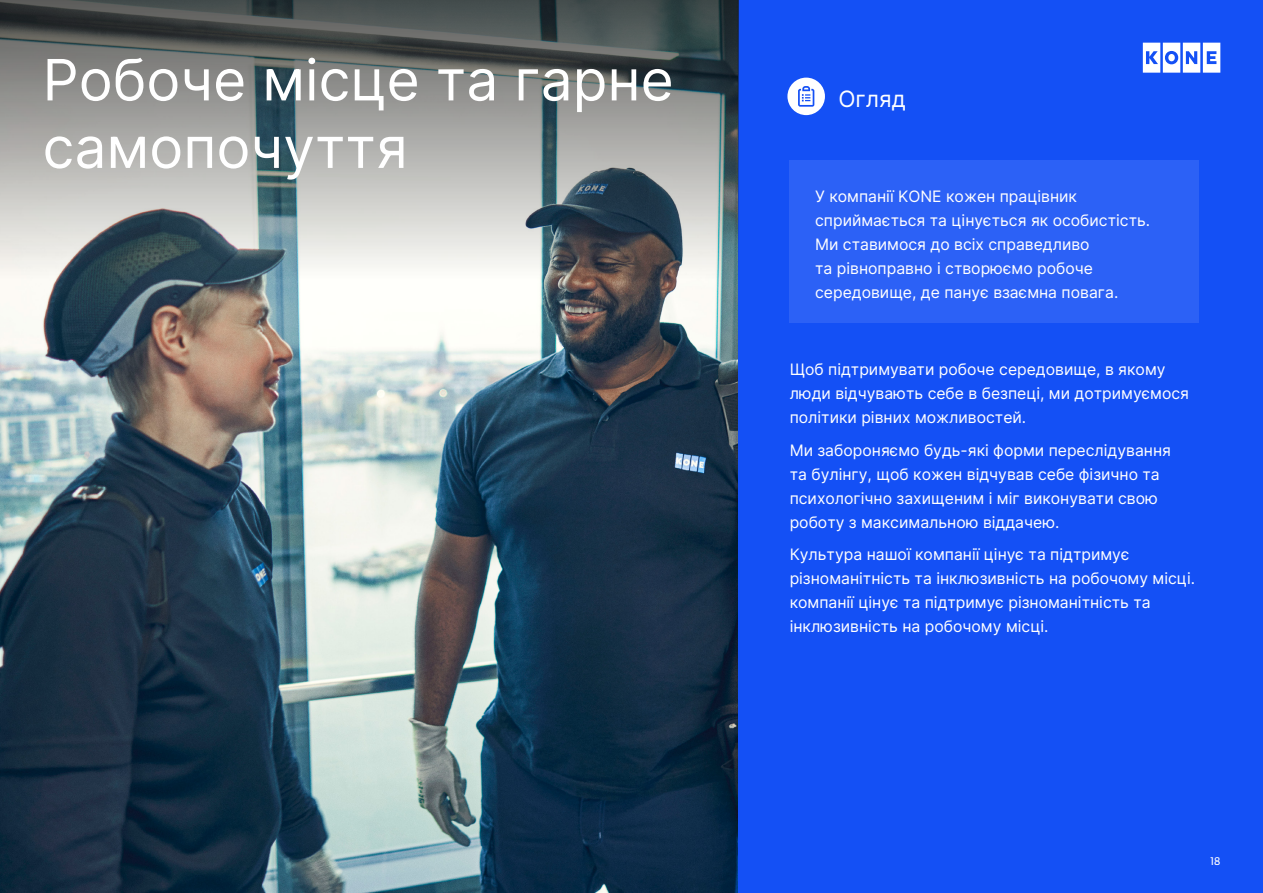
<style>
.page{position:relative;width:1263px;height:893px;background:#fff}
.page>*{position:absolute;margin:0;border:0;box-sizing:border-box;transform-origin:0 0}
.t1{font:57px/67.5px "Inter";color:#fff}
.t2{font:22.5px "Inter";color:#fff}
.t3{font:15.75px/24px "Inter";color:#fff}
.t4{font:12px "KONE Information";color:#fff}
</style>
<div class="page">
<img style="left:0;top:281px;width:738px;height:612px">
<div style="left:738px;top:0;width:525px;height:893px;background:#1450f5"></div>
<svg style="left:0;top:0;width:738px;height:281px;background:#868b8b"></svg>
<svg style="left:1143px;top:43px;width:77px;height:30px"></svg>
<div style="left:787px;top:78px;width:38px;height:37px;background:#fff;border-radius:50%"></div>
<svg style="left:798px;top:86px;width:16px;height:21px"></svg>
<div style="left:790px;top:161px;width:409px;height:162px;background:#2c61f6"></div>
<h1 class="t1" style="left:43px;top:45px;width:633px">Робоче місце та гарне самопочуття</h1>
<h2 class="t2" style="left:838px;top:83px;width:69px">Огляд</h2>
<p class="t3" style="left:815px;top:183px;width:337px">У компанії KONE кожен працівник сприймається та цінується як особистість.<br>Ми ставимося до всіх справедливо<br>та рівноправно і створюємо робоче середовище, де панує взаємна повага.</p>
<p class="t3" style="left:790px;top:357px;width:401px">Щоб підтримувати робоче середовище, в якому люди відчувають себе в безпеці, ми дотримуємося політики рівних можливостей.</p>
<p class="t3" style="left:790px;top:438px;width:383px">Ми забороняємо будь-які форми переслідування та булінгу, щоб кожен відчував себе фізично та психологічно захищеним і міг виконувати свою роботу з максимальною віддачею.</p>
<p class="t3" style="left:790px;top:542px;width:407px">Культура нашої компанії цінує та підтримує різноманітність та інклюзивність на робочому місці. компанії цінує та підтримує різноманітність та інклюзивність на робочому місці.</p>
<p class="t4" style="left:1210px;top:853px;width:12px">18</p>
</div>
